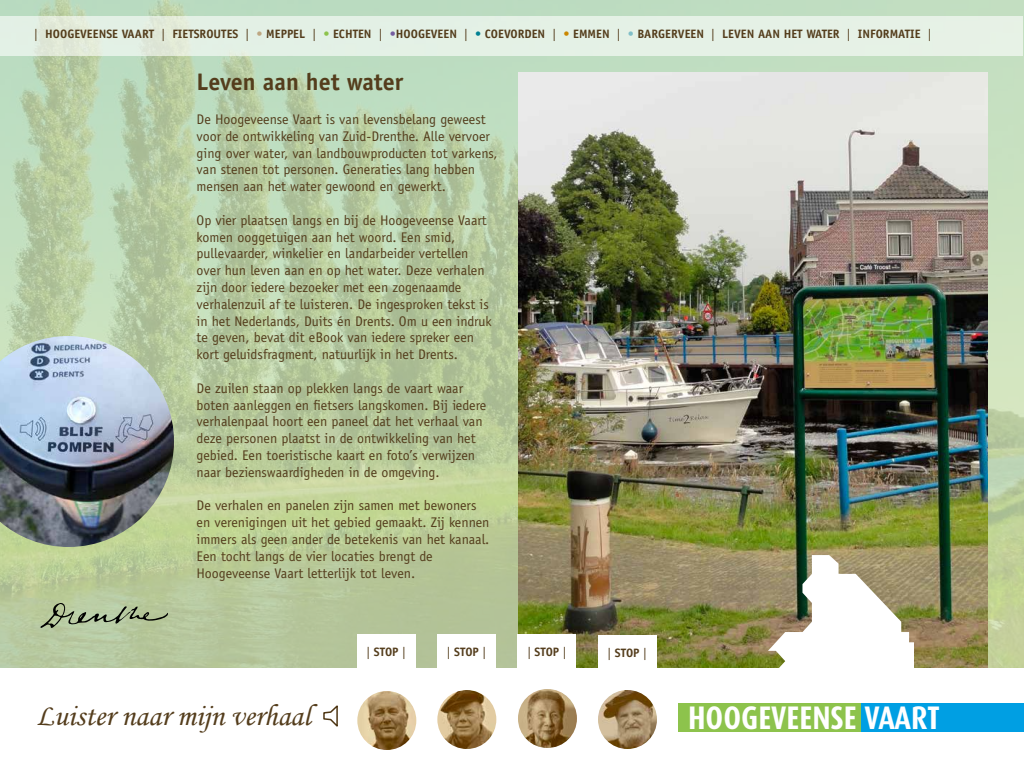
<style>
.page{position:relative;width:1024px;height:768px;background:#fff}
.page>*{position:absolute;margin:0;border:0;box-sizing:border-box;transform-origin:0 0}
.t1{font:700 32.6px "Dax Condensed";color:#fff}
.t2{font:30.6px "Monotype Corsiva";color:#543d1c}
.t3{font:700 24px "Officina Sans";color:#543d1c}
.t4{font:14px/16.8px "Officina Sans";color:#543d1c}
.t5{font:700 12.2px "Officina Sans";color:#543d1c}
.s1{font-weight:400}
.s2{color:#bea782}
.s3{color:#8dc34c}
.s4{color:#755da0}
.s5{color:#008092}
.s6{color:#ca8700}
.s7{color:#80bfc8}
</style>
<div class="page">
<img style="left:1px;top:0;width:1023px;height:668px">
<img style="left:518px;top:72px;width:470px;height:596px">
<img style="left:0;top:336px;width:174px;height:211px">
<svg style="left:40px;top:603px;width:128px;height:25px;background:#9ead89"></svg>
<div style="left:0;top:16px;width:1024px;height:40px;background:linear-gradient(to right,#e2eee1,#e7f2e8)"></div>
<div style="left:357px;top:634px;width:59px;height:35px;background:#fff"></div>
<div style="left:437px;top:634px;width:59px;height:35px;background:#fff"></div>
<img style="left:357px;top:691px;width:59px;height:59px;border-radius:30px">
<img style="left:437px;top:690px;width:59px;height:59px;border-radius:29px">
<svg style="left:323px;top:705px;width:15px;height:22px"></svg>
<div style="left:518px;top:634px;width:58px;height:35px;background:#fff"></div>
<div style="left:598px;top:635px;width:59px;height:35px;background:#fff"></div>
<img style="left:518px;top:689px;width:59px;height:59px;border-radius:30px">
<img style="left:598px;top:690px;width:59px;height:59px;border-radius:30px">
<div style="left:678px;top:703px;width:184px;height:29px;background:#8dc34c"></div>
<div style="left:861px;top:703px;width:163px;height:29px;background:#009fe3"></div>
<svg style="left:768px;top:555px;width:146px;height:113px"></svg>
<p class="t5" style="left:34px;top:26px;width:899px"><span class="s1">|</span> HOOGEVEENSE VAART <span class="s1">|</span> FIETSROUTES <span class="s1">|</span> <span class="s2">•</span> MEPPEL <span class="s1">|</span> <span class="s3">•</span> ECHTEN <span class="s1">|</span> <span class="s4">•</span>HOOGEVEEN <span class="s1">|</span> <span class="s5">•</span> COEVORDEN <span class="s1">|</span> <span class="s6">•</span> EMMEN <span class="s1">|</span> <span class="s7">•</span> BARGERVEEN <span class="s1">|</span> LEVEN AAN HET WATER <span class="s1">|</span> INFORMATIE <span class="s1">|</span></p>
<h3 class="t3" style="left:197px;top:67px;width:208px">Leven aan het water</h3>
<p class="t4" style="left:197px;top:111px;width:303px">De Hoogeveense Vaart is van levensbelang geweest voor de ontwikkeling van Zuid-Drenthe. Alle vervoer ging over water, van landbouwproducten tot varkens, van stenen tot personen. Generaties lang hebben mensen aan het water gewoond en gewerkt.</p>
<p class="t4" style="left:197px;top:212px;width:297px">Op vier plaatsen langs en bij de Hoogeveense Vaart komen ooggetuigen aan het woord. Een smid, pullevaarder, winkelier en landarbeider vertellen over hun leven aan en op het water. Deze verhalen zijn door iedere bezoeker met een zogenaamde verhalenzuil af te luisteren. De ingesproken tekst is in het Nederlands, Duits én Drents. Om u een indruk te geven, bevat dit eBook van iedere spreker een kort geluidsfragment, natuurlijk in het Drents.</p>
<p class="t4" style="left:197px;top:380px;width:291px">De zuilen staan op plekken langs de vaart waar boten aanleggen en fietsers langskomen. Bij iedere verhalenpaal hoort een paneel dat het verhaal van deze personen plaatst in de ontwikkeling van het gebied. Een toeristische kaart en foto’s verwijzen naar bezienswaardigheden in de omgeving.</p>
<p class="t4" style="left:197px;top:497px;width:294px">De verhalen en panelen zijn samen met bewoners en verenigingen uit het gebied gemaakt. Zij kennen immers als geen ander de betekenis van het kanaal.<br>Een tocht langs de vier locaties brengt de Hoogeveense Vaart letterlijk tot leven.</p>
<h2 class="t2" style="left:36px;top:698px;width:276px">Luister naar mijn verhaal</h2>
<p class="t5" style="left:367px;top:645px;width:41px"><span class="s1">|</span> stop <span class="s1">|</span></p>
<p class="t5" style="left:447px;top:645px;width:41px"><span class="s1">|</span> stop <span class="s1">|</span></p>
<p class="t5" style="left:527px;top:645px;width:41px"><span class="s1">|</span> stop <span class="s1">|</span></p>
<p class="t5" style="left:608px;top:646px;width:41px"><span class="s1">|</span> stop <span class="s1">|</span></p>
<h1 class="t1" style="left:688px;top:700px;width:253px">HOOGEVEENSE VAART</h1>
</div>
